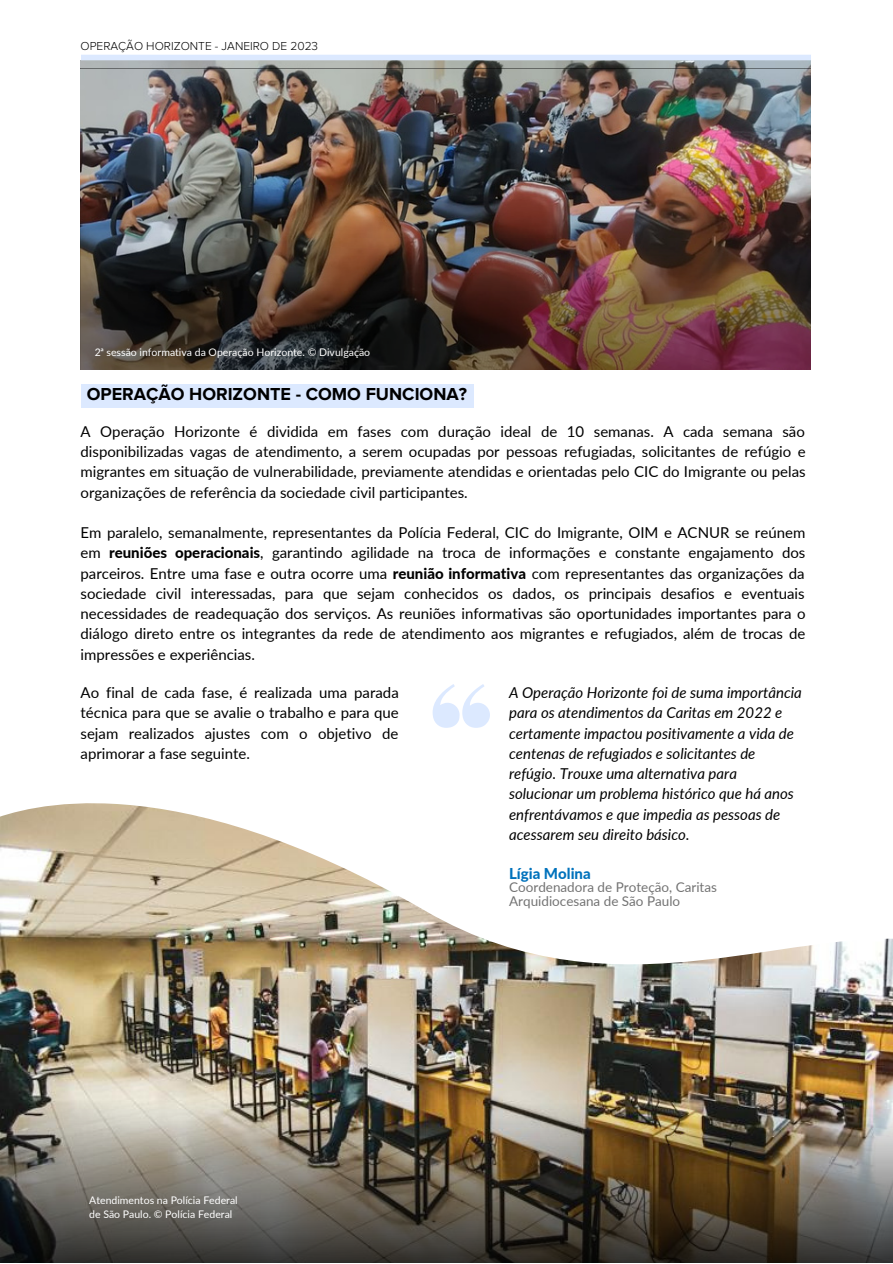
<style>
.page{position:relative;width:893px;height:1264px;background:#fff}
.page>*{position:absolute;margin:0;border:0;box-sizing:border-box;transform-origin:0 0}
.t1{font:700 18px "Proxima Nova";color:#000}
.t2{font:15px/20.2px "Lato";color:#000;text-align:justify}
.t3{font:italic 15px/20.2px "Lato";color:#000}
.t4{font:800 15px "Lato";color:#0072bc}
.t5{font:13.5px/13.5px "Lato";color:#737373}
.t6{font:300 12px "Proxima Nova";color:#000}
.t7{font:10.5px/14px "Lato";color:#fff}
.s1{font-weight:800}
</style>
<div class="page">
<img style="left:81px;top:60px;width:729px;height:9px">
<img style="left:81px;top:69px;width:729px;height:300px">
<div style="left:81px;top:55px;width:730px;height:5px;background:#dce9ff"></div>
<svg style="left:432px;top:684px;width:58px;height:43px"></svg>
<div style="left:81px;top:384px;width:392px;height:23px;background:#dce9ff"></div>
<img style="left:0;top:803px;width:892px;height:459px">
<p class="t6" style="left:81px;top:41px;width:239px">OPERAÇÃO HORIZONTE - JANEIRO DE 2023</p>
<p class="t7" style="left:95px;top:345px;width:277px">2ᵃ sessão informativa da Operação Horizonte. © Divulgação</p>
<p class="t1" style="left:87px;top:386px;width:382px">OPERAÇÃO HORIZONTE - COMO FUNCIONA?</p>
<p class="t2" style="left:81px;top:421px;width:726px">A Operação Horizonte é dividida em fases com duração ideal de 10 semanas. A cada semana são disponibilizadas vagas de atendimento, a serem ocupadas por pessoas refugiadas, solicitantes de refúgio e migrantes em situação de vulnerabilidade, previamente atendidas e orientadas pelo CIC do Imigrante ou pelas organizações de referência da sociedade civil participantes.</p>
<p class="t2" style="left:81px;top:522px;width:726px">Em paralelo, semanalmente, representantes da Polícia Federal, CIC do Imigrante, OIM e ACNUR se reúnem em <span class="s1">reuniões operacionais</span>, garantindo agilidade na troca de informações e constante engajamento dos parceiros. Entre uma fase e outra ocorre uma <span class="s1">reunião informativa</span> com representantes das organizações da sociedade civil interessadas, para que sejam conhecidos os dados, os principais desafios e eventuais necessidades de readequação dos serviços. As reuniões informativas são oportunidades importantes para o diálogo direto entre os integrantes da rede de atendimento aos migrantes e refugiados, além de trocas de impressões e experiências.</p>
<p class="t2" style="left:81px;top:682px;width:320px">Ao final de cada fase, é realizada uma parada técnica para que se avalie o trabalho e para que sejam realizados ajustes com o objetivo de aprimorar a fase seguinte.</p>
<p class="t3" style="left:509px;top:682px;width:294px">A Operação Horizonte foi de suma importância para os atendimentos da Caritas em 2022 e certamente impactou positivamente a vida de centenas de refugiados e solicitantes de refúgio. Trouxe uma alternativa para solucionar um problema histórico que há anos enfrentávamos e que impedia as pessoas de acessarem seu direito básico.</p>
<p class="t4" style="left:509px;top:864px;width:83px">Lígia Molina</p>
<p class="t5" style="left:509px;top:880px;width:209px">Coordenadora de Proteção, Caritas<br>Arquidiocesana de São Paulo</p>
<p class="t7" style="left:89px;top:1192px;width:150px">Atendimentos na Polícia Federal de São Paulo. © Polícia Federal</p>
</div>
